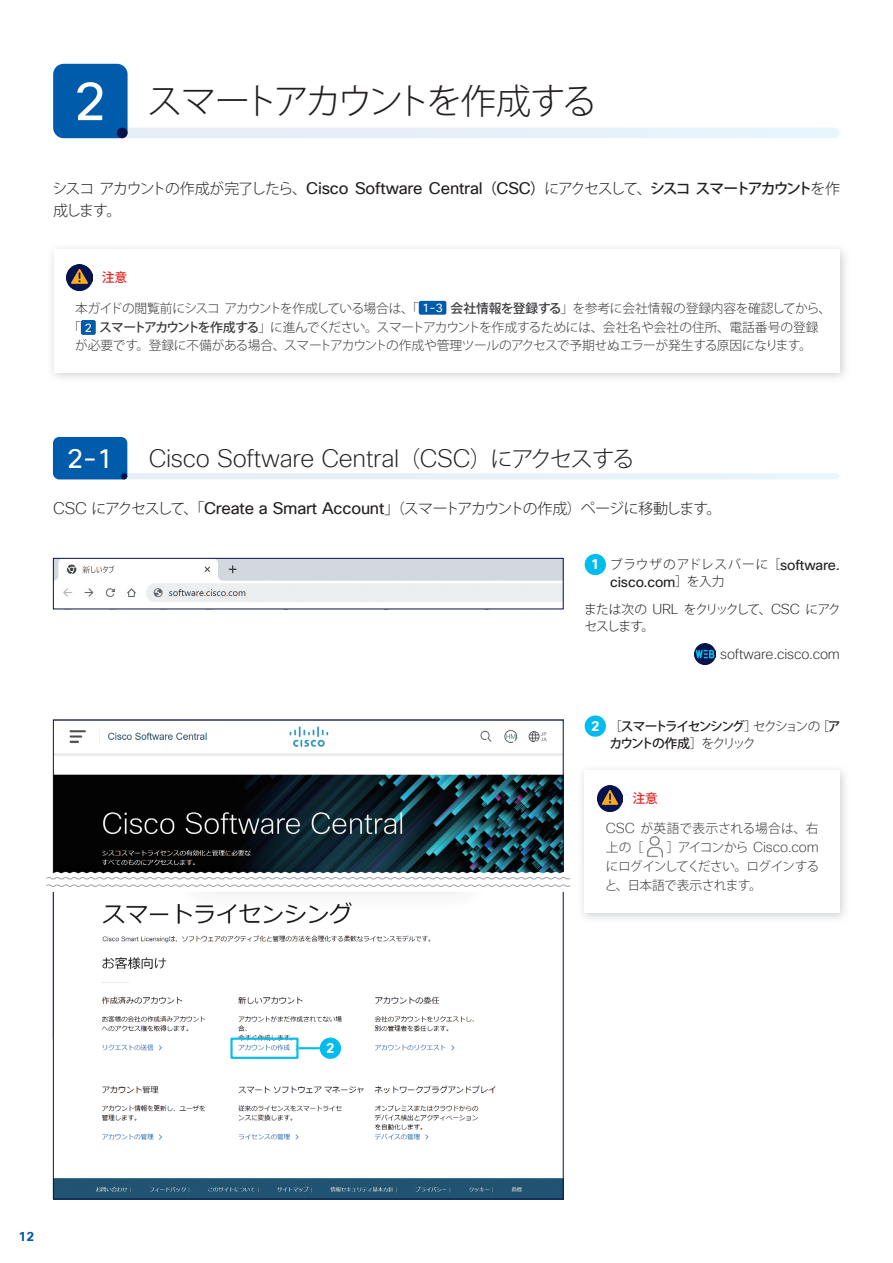
<style>
.page{position:relative;width:893px;height:1263px;background:#fff}
.page>*{position:absolute;margin:0;border:0;box-sizing:border-box;transform-origin:0 0}
.t1{font:300 35.1px "Koz Go Pro";letter-spacing:-.1em;color:#231f20}
.t2{font:26.55px "Cisco Sans TT";color:#fff}
.t3{font:200 24.6px "Cisco Sans TT";letter-spacing:-.01em;color:#231f20}
.t4{font:300 14.85px/22.4px "Koz Go Pro";letter-spacing:-.085em;color:#231f20}
.t5{font:200 14.1px "Cisco Sans TT";letter-spacing:-.01em;color:#231f20}
.t6{font:200 14.1px "Cisco Sans TT";letter-spacing:-.01em;color:#393a3c}
.t7{font:14.1px "Cisco Sans TT";letter-spacing:-.01em;color:#231f20}
.t8{font:700 13.8px "Cisco Sans TT";color:#fff}
.t9{font:300 12.75px/19.6px "Koz Go Pro";letter-spacing:-.025em;color:#393a3c}
.t10{font:500 12.75px/17px "Koz Go Pro";letter-spacing:-.125em;color:#231f20}
.t11{font:300 12.75px/19.2px "Koz Go Pro";letter-spacing:-.055em;color:#393a3c}
.t12{font:300 12.75px/17px "Koz Go Pro";letter-spacing:-.105em;color:#231f20}
.t13{font:300 12.75px "Koz Go Pro";letter-spacing:.055em;color:#231f20}
.t14{font:300 12.75px/19.2px "Koz Go Pro";letter-spacing:.01em;color:#393a3c}
.t15{font:500 12.75px "Koz Go Pro";color:#e42625}
.t16{font:700 12.75px "Cisco Sans TT";color:#015bab}
.s1{font-family:"Cisco Sans TT";font-weight:400;font-size:53.1px;color:#fff}
.s2{font-family:"Cisco Sans TT";font-weight:400;font-size:16.35px}
.s3{font-weight:500}
.s4{font-family:"Cisco Sans TT";font-weight:400;font-size:11.7px;color:#fff}
.s5{font-family:"Koz Go Pro";font-weight:300;font-size:22.35px}
.s6{font-family:"Cisco Sans TT";font-weight:200;font-size:16.35px}
.s7{font-family:"Cisco Sans TT";font-weight:700;font-size:13.8px;color:#fff}
.s8{font-family:"Cisco Sans TT";font-weight:400;font-size:14.1px}
.s9{font-family:"Koz Go Pro";font-weight:300;font-size:12.75px}
.s10{font-family:"Cisco Sans TT";font-weight:200;font-size:14.1px}
.s11{font-weight:300}
</style>
<div class="page">
<img style="left:55px;top:726px;width:506px;height:145px">
<img style="left:55px;top:892px;width:506px;height:305px">
<div style="left:122px;top:128px;width:712px;height:10px;background:#e6f0f7"></div>
<div style="left:53px;top:64px;width:75px;height:74px;background:#015bab"></div>
<div style="left:117px;top:128px;width:11px;height:10px;background:#05124d;border-radius:50%"></div>
<div style="left:320px;top:1037px;width:21px;height:22px;background:#01bcec;border-radius:50%"></div>
<div style="left:230px;top:1037px;width:68px;height:22px;border:2px solid #01bcec"></div>
<hr style="left:298px;top:1047px;width:22px;height:2px;background:#01bcec">
<svg style="left:46px;top:877px;width:525px;height:10px"></svg>
<div style="left:585px;top:554px;width:21px;height:21px;background:#01bcec;border-radius:50%"></div>
<img style="left:695px;top:643px;width:21px;height:21px">
<div style="left:585px;top:715px;width:21px;height:22px;background:#01bcec;border-radius:50%"></div>
<div style="left:122px;top:473px;width:714px;height:6px;background:#e6f0f7"></div>
<div style="left:53px;top:437px;width:74px;height:42px;background:#015bab"></div>
<div style="left:577px;top:763px;width:273px;height:161px;background:#9ea2a7;opacity:.5"></div>
<div style="left:585px;top:771px;width:255px;height:142px;background:#fff"></div>
<img style="left:597px;top:786px;width:26px;height:25px">
<img style="left:648px;top:837px;width:14px;height:21px">
<img style="left:55px;top:560px;width:506px;height:42px">
<div style="left:53px;top:558px;width:510px;height:51px;border:1px solid #05124d"></div>
<div style="left:46px;top:242px;width:804px;height:142px;background:#9ea2a7;opacity:.5"></div>
<div style="left:54px;top:250px;width:786px;height:123px;background:#fff"></div>
<div style="left:419px;top:301px;width:27px;height:14px;background:#015bab;border-radius:2px"></div>
<div style="left:81px;top:320px;width:15px;height:15px;background:#015bab;border-radius:2px"></div>
<img style="left:67px;top:265px;width:25px;height:25px">
<h1 class="t1" style="left:74px;top:78px;width:524px"><span class="s1">2</span> スマートアカウントを作成する</h1>
<p class="t4" style="left:53px;top:177px;width:789px">シスコアカウントの作成が完了したら、<span class="s2">Cisco Software Central</span><span class="s3">（</span><span class="s2">CSC</span><span class="s3">）</span>にアクセスして、<span class="s3">シスコスマートアカウント</span>を作成します。</p>
<p class="t15" style="left:102px;top:269px;width:27px">注意</p>
<p class="t9" style="left:68px;top:298px;width:764px;text-indent:7px">本ガイドの閲覧前にシスコアカウントを作成している場合は、「 <span class="s4">1-3</span> <span class="s3">会社情報を登録する</span>」を参考に会社情報の登録内容を確認してから、「 <span class="s4">2</span> <span class="s3">スマートアカウントを作成する</span>」に進んでください。スマートアカウントを作成するためには、会社名や会社の住所、電話番号の登録</p>
<p class="t9" style="left:75px;top:336px;width:738px">が必要です。登録に不備がある場合、スマートアカウントの作成や管理ツールのアクセスで予期せぬエラーが発生する原因になります。</p>
<h2 class="t2" style="left:67px;top:441px;width:48px">2-1</h2>
<h3 class="t3" style="left:149px;top:443px;width:487px">Cisco Software Central<span class="s5">（</span>CSC<span class="s5">）にアクセスする</span></h3>
<p class="t4" style="left:53px;top:497px;width:670px"><span class="s6">CSC</span> にアクセスして、「<span class="s2">Create a Smart Account</span>」（スマートアカウントの作成）ページに移動します。</p>
<p class="t13" style="left:591px;top:556px;width:250px"><span class="s7">1</span> ブラウザのアドレスバーに［<span class="s8">software.</span></p>
<p class="t7" style="left:610px;top:573px;width:116px">cisco.com<span class="s9">］を入力</span></p>
<p class="t12" style="left:584px;top:601px;width:259px">または次の <span class="s10">URL</span> をクリックして、<span class="s10">CSC</span> にアクセスします。</p>
<p class="t5" style="left:720px;top:645px;width:121px">software.cisco.com</p>
<p class="t10" style="left:609px;top:718px;width:233px;text-indent:-18px"><span class="s7">2</span> <span class="s11">［</span>スマートライセンシング<span class="s11">］セクションの［</span>アカウントの作成<span class="s11">］をクリック</span></p>
<p class="t8" style="left:326px;top:1039px;width:10px">2</p>
<p class="t15" style="left:632px;top:790px;width:27px">注意</p>
<p class="t14" style="left:606px;top:819px;width:214px"><span class="s10">CSC</span> が英語で表示される場合は、右上の［</p>
<p class="t6" style="left:667px;top:838px;width:153px"><span class="s9">］アイコンから</span> Cisco.com</p>
<p class="t11" style="left:605px;top:857px;width:216px">にログインしてください。ログインすると、日本語で表示されます。</p>
<p class="t16" style="left:19px;top:1228px;width:17px">12</p>
</div>
